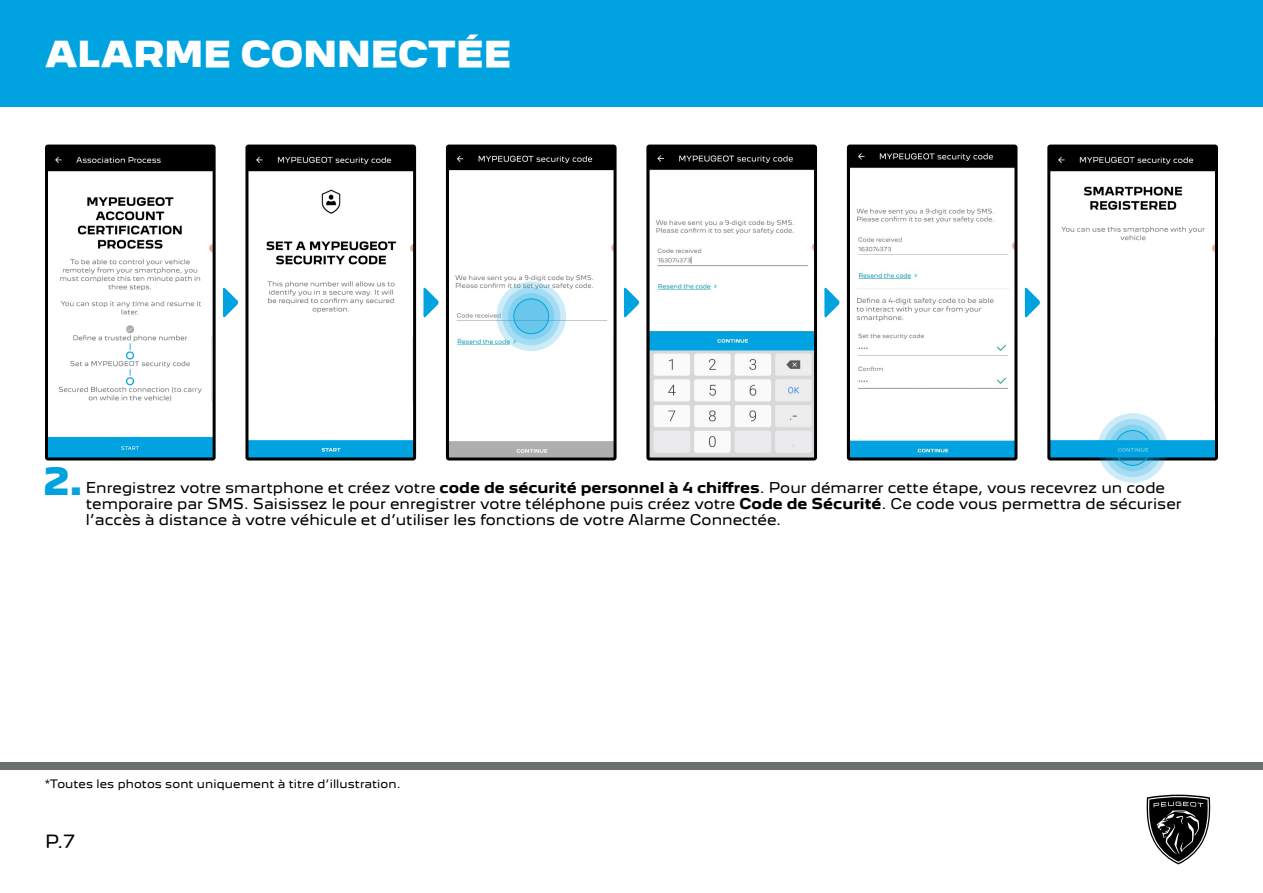
<style>
.page{position:relative;width:1263px;height:893px;background:#fff}
.page>*{position:absolute;margin:0;border:0;box-sizing:border-box;transform-origin:0 0}
.t1{font:900 34.5px "Peugeot New";color:#00a3e0}
.t2{font:900 33px "Peugeot New";color:#fff}
.t3{font:16.5px "Peugeot New";color:#000}
.t4{font:13.5px/16.2px "Peugeot New";color:#000}
.t5{font:10.5px "Peugeot New";letter-spacing:.01em;color:#000}
.s1{font-weight:700}
</style>
<div class="page">
<div style="left:0;top:762px;width:1263px;height:7px;background:#6c6f70"></div>
<div style="left:0;top:0;width:1263px;height:107px;background:#00a3e0"></div>
<svg style="left:1146px;top:795px;width:64px;height:69px"></svg>
<img style="left:49px;top:149px;width:163px;height:307px">
<div style="left:45px;top:145px;width:171px;height:315px;border:3px solid #000;border-radius:2px"></div>
<img style="left:249px;top:149px;width:163px;height:307px">
<div style="left:245px;top:145px;width:171px;height:315px;border:3px solid #000;border-radius:2px"></div>
<img style="left:450px;top:153px;width:162px;height:303px">
<div style="left:446px;top:145px;width:170px;height:315px;border:3px solid #000;border-radius:2px"></div>
<img style="left:851px;top:149px;width:162px;height:307px">
<div style="left:847px;top:145px;width:170px;height:315px;border:3px solid #000;border-radius:2px"></div>
<img style="left:650px;top:149px;width:163px;height:307px">
<div style="left:646px;top:145px;width:171px;height:315px;border:3px solid #000;border-radius:2px"></div>
<img style="left:1051px;top:149px;width:163px;height:307px">
<div style="left:1047px;top:145px;width:171px;height:315px;border:3px solid #000;border-radius:2px"></div>
<svg style="left:423px;top:287px;width:16px;height:31px"></svg>
<svg style="left:824px;top:287px;width:16px;height:31px"></svg>
<svg style="left:624px;top:287px;width:15px;height:31px"></svg>
<svg style="left:1025px;top:287px;width:15px;height:31px"></svg>
<svg style="left:223px;top:287px;width:15px;height:31px"></svg>
<svg style="left:496px;top:281px;width:70px;height:70px"></svg>
<svg style="left:502px;top:287px;width:58px;height:58px"></svg>
<svg style="left:508px;top:293px;width:46px;height:47px"></svg>
<svg style="left:514px;top:299px;width:35px;height:35px"></svg>
<div style="left:513px;top:298px;width:36px;height:36px;border:1px solid #00a3e0;border-radius:50%"></div>
<svg style="left:1098px;top:413px;width:69px;height:70px"></svg>
<svg style="left:1103px;top:419px;width:59px;height:58px"></svg>
<svg style="left:1109px;top:425px;width:47px;height:46px"></svg>
<svg style="left:1115px;top:430px;width:35px;height:35px"></svg>
<div style="left:1115px;top:430px;width:35px;height:36px;border:1px solid #00a3e0;border-radius:50%"></div>
<h2 class="t2" style="left:45px;top:27px;width:468px">ALARME CONNECTÉE</h2>
<h1 class="t1" style="left:43px;top:453px;width:41px">2.</h1>
<p class="t4" style="left:86px;top:478px;width:1097px">Enregistrez votre smartphone et créez votre <span class="s1">code de sécurité personnel à 4 chiffres</span>. Pour démarrer cette étape, vous recevrez un code temporaire par SMS. Saisissez le pour enregistrer votre téléphone puis créez votre <span class="s1">Code de Sécurité</span>. Ce code vous permettra de sécuriser l’accès à distance à votre véhicule et d’utiliser les fonctions de votre Alarme Connectée.</p>
<p class="t5" style="left:45px;top:776px;width:357px">*Toutes les photos sont uniquement à titre d’illustration.</p>
<p class="t3" style="left:45px;top:828px;width:32px">P.7</p>
</div>
